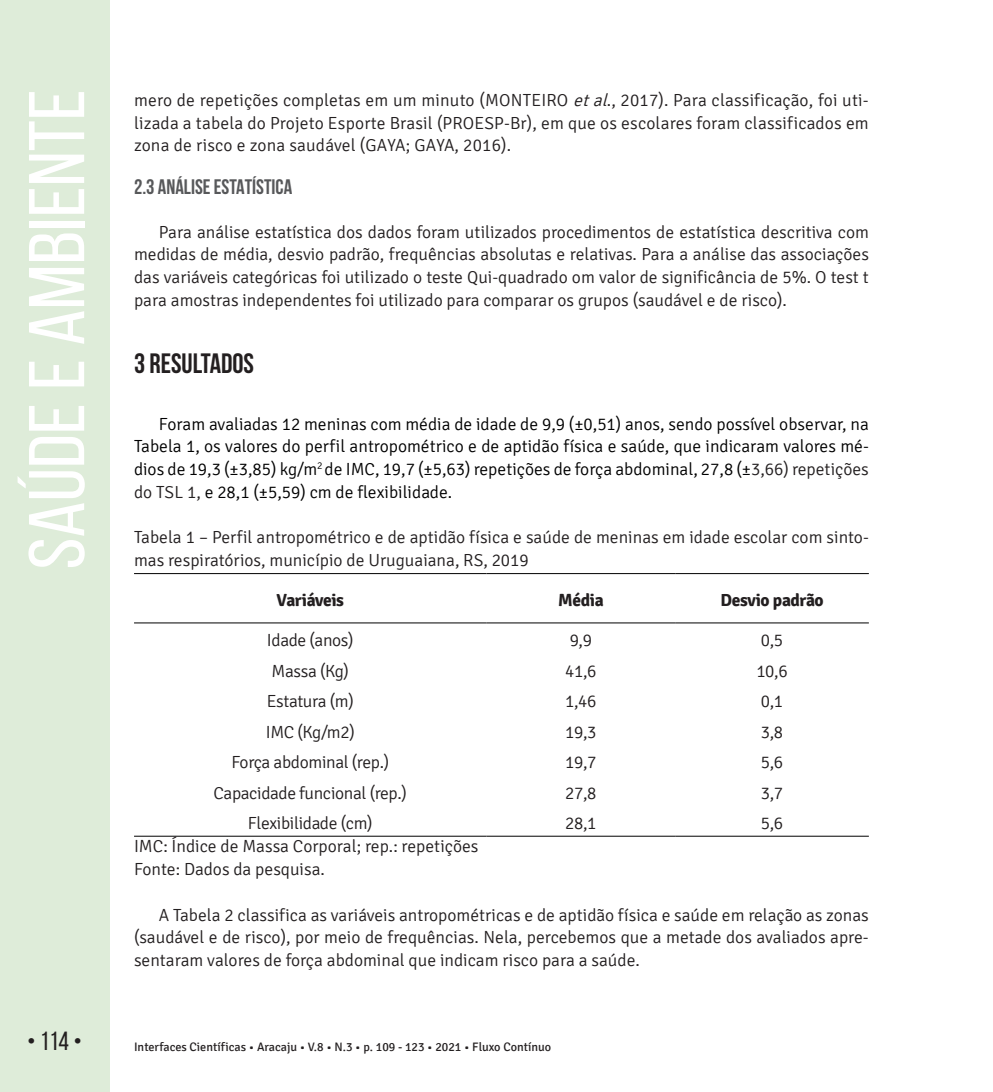
<style>
.page{position:relative;width:993px;height:1092px;background:#fff}
.page>*{position:absolute;margin:0;border:0;box-sizing:border-box;transform-origin:0 0}
.t1{font:78.75px "Bebas Neue";color:#fff;scale:1.09 1}
.t2{font:700 28px "Bebas Neue";color:#231f20}
.t3{font:26.25px "Bebas Neue";color:#231f20}
.t4{font:700 21px "Bebas Neue";color:#57585a}
.t5{font:300 17.5px/22.8px "Signika";color:#231f20;text-align:justify}
.t6{font:300 17.5px/22.8px "Signika";color:#000001;text-align:justify}
.t7{font:300 17.5px "Signika";letter-spacing:-.02em;color:#231f20}
.t8{font:700 17.5px "Signika";letter-spacing:-.02em;color:#231f20}
.t9{font:12.25px "Signika";color:#231f20}
.s1{font-style:italic}
.s2{color:#231f20}
</style>
<div class="page">
<div style="left:0;top:0;width:109px;height:1091px;background:#deecd9"></div>
<hr style="left:134px;top:573px;width:352px;height:1px;background:#000">
<hr style="left:486px;top:573px;width:189px;height:1px;background:#000">
<hr style="left:675px;top:573px;width:193px;height:1px;background:#000">
<hr style="left:134px;top:622px;width:352px;height:1px;background:#000">
<hr style="left:486px;top:622px;width:189px;height:1px;background:#000">
<hr style="left:675px;top:622px;width:193px;height:1px;background:#000">
<hr style="left:134px;top:835px;width:352px;height:1px;background:#000">
<hr style="left:486px;top:835px;width:189px;height:1px;background:#000">
<hr style="left:675px;top:835px;width:193px;height:1px;background:#000">
<h1 class="t1" style="left:14px;top:569px;width:442px;rotate:-90deg">Saúde e Ambiente</h1>
<p class="t5" style="left:134px;top:89px;width:736px">mero de repetições completas em um minuto (MONTEIRO <span class="s1">etal</span>., 2017). Para classificação, foi uti&shy;lizada a tabela do Projeto Esporte Brasil (PROESP-Br), em que os escolares foram classificados em zona de risco e zona saudável (GAYA; GAYA, 2016).</p>
<p class="t4" style="left:134px;top:175px;width:160px">2.3 ANÁLISE ESTATÍSTICA</p>
<p class="t5" style="left:134px;top:221px;width:736px;text-indent:25px">Para análise estatística dos dados foram utilizados procedimentos de estatística descritiva com medidas de média, desvio padrão, frequências absolutas e relativas. Para a análise das associações das variáveis categóricas foi utilizado o teste Qui-quadrado om valor de significância de 5%. O test t para amostras independentes foi utilizado para comparar os grupos (saudável e de risco).</p>
<h2 class="t2" style="left:134px;top:348px;width:121px">3 RESULTADOS</h2>
<p class="t6" style="left:134px;top:412px;width:736px;text-indent:25px">Foram avaliadas 12 meninas com média de idade de 9,9 (±0,51) anos, sendo possível observar, na Tabela 1, os valores do perfil antropométrico e de aptidão física e saúde, que indicaram valores mé&shy;dios de 19,3 (±3,85) kg/m<sup>2</sup> de IMC, 19,7 (±5,63) repetições de força abdominal, 27,8 (±<span class="s2">3,66) repetições do TSL 1,</span> e 28,1 (±5,59) cm de flexibilidade.</p>
<p class="t5" style="left:134px;top:526px;width:736px">Tabela 1 – Perfil antropométrico e de aptidão física e saúde de meninas em idade escolar com sinto&shy;mas respiratórios, município de Uruguaiana, RS, 2019</p>
<p class="t8" style="left:276px;top:590px;width:69px">Variáveis</p>
<p class="t8" style="left:558px;top:590px;width:47px">Média</p>
<p class="t8" style="left:720px;top:590px;width:105px">Desvio padrão</p>
<p class="t7" style="left:267px;top:631px;width:88px">Idade (anos)</p>
<p class="t5" style="left:569px;top:629px;width:24px">9,9</p>
<p class="t5" style="left:760px;top:629px;width:24px">0,5</p>
<p class="t5" style="left:271px;top:660px;width:79px">Massa (Kg)</p>
<p class="t5" style="left:565px;top:660px;width:33px">41,6</p>
<p class="t5" style="left:756px;top:660px;width:33px">10,6</p>
<p class="t7" style="left:267px;top:691px;width:88px">Estatura (m)</p>
<p class="t5" style="left:565px;top:690px;width:33px">1,46</p>
<p class="t5" style="left:760px;top:690px;width:24px">0,1</p>
<p class="t5" style="left:266px;top:720px;width:90px">IMC (Kg/m2)</p>
<p class="t5" style="left:565px;top:720px;width:33px">19,3</p>
<p class="t5" style="left:760px;top:720px;width:24px">3,8</p>
<p class="t7" style="left:231px;top:752px;width:159px">Força abdominal (rep.)</p>
<p class="t5" style="left:565px;top:751px;width:33px">19,7</p>
<p class="t5" style="left:760px;top:751px;width:24px">5,6</p>
<p class="t7" style="left:213px;top:783px;width:195px">Capacidade funcional (rep.)</p>
<p class="t5" style="left:565px;top:781px;width:33px">27,8</p>
<p class="t5" style="left:760px;top:781px;width:24px">3,7</p>
<p class="t7" style="left:248px;top:813px;width:126px">Flexibilidade (cm)</p>
<p class="t5" style="left:565px;top:812px;width:33px">28,1</p>
<p class="t5" style="left:760px;top:812px;width:24px">5,6</p>
<p class="t5" style="left:134px;top:835px;width:346px">IMC: Índice de Massa Corporal; rep.: repetições<br>Fonte: Dados da pesquisa.</p>
<p class="t5" style="left:134px;top:903px;width:736px;text-indent:25px">A Tabela 2 classifica as variáveis antropométricas e de aptidão física e saúde em relação as zonas (saudável e de risco), por meio de frequências. Nela, percebemos que a metade dos avaliados apre&shy;sentaram valores de força abdominal que indicam risco para a saúde.</p>
<h3 class="t3" style="left:27px;top:1026px;width:57px">• 114 •</h3>
<p class="t9" style="left:134px;top:1040px;width:418px">Interfaces Científicas • Aracaju • V.8 • N.3 • p. 109 - 123 • 2021 • Fluxo Contínuo</p>
</div>
